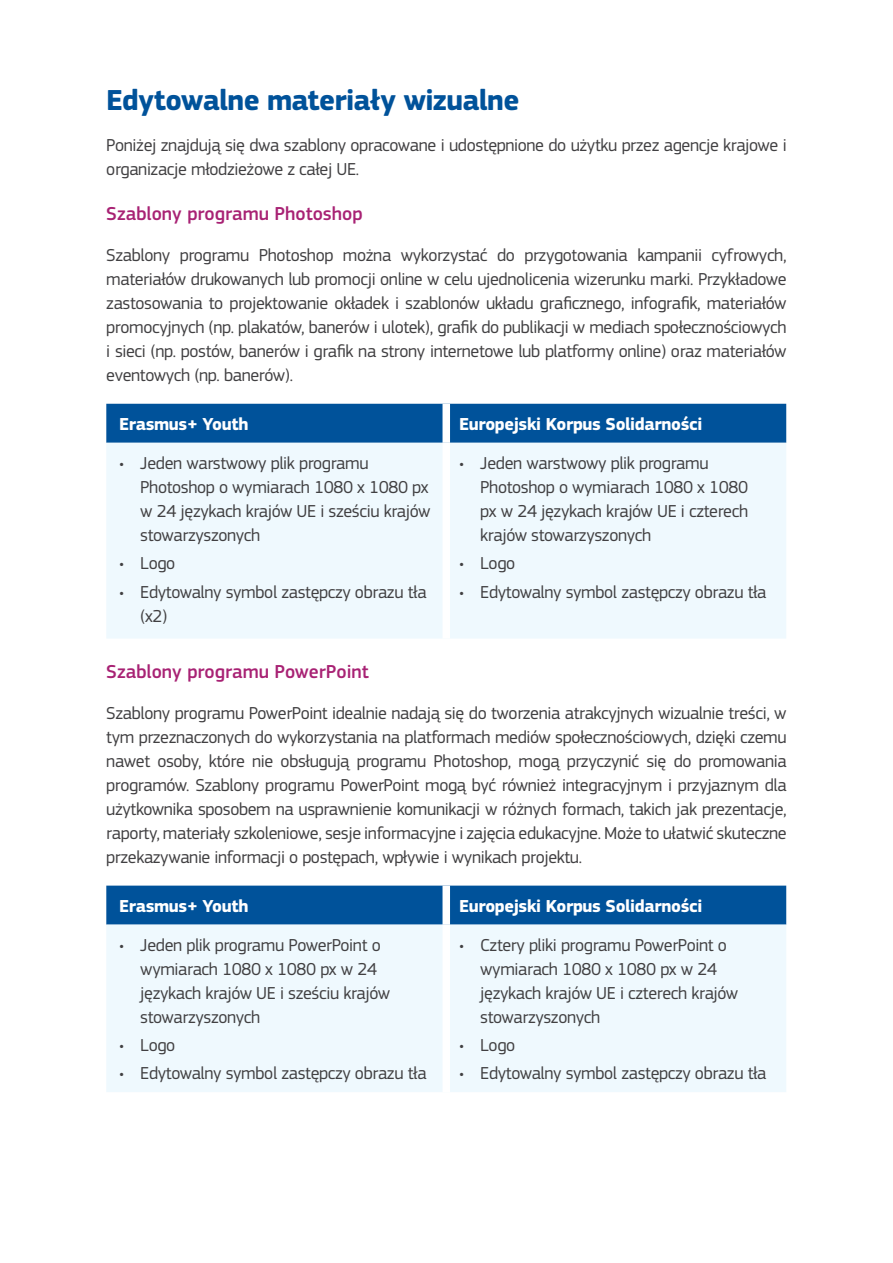
<style>
.page{position:relative;width:893px;height:1263px;background:#fff}
.page>*{position:absolute;margin:0;border:0;box-sizing:border-box;transform-origin:0 0}
.t1{font:700 30px "EC Square Sans Pro";letter-spacing:-.025em;color:#00529a}
.t2{font:500 19.5px "EC Square Sans Pro";color:#a82274}
.t3{font:18px/24px "EC Square Sans Pro";letter-spacing:-.02em;color:#414042}
.t4{font:700 18px "EC Square Sans Pro";letter-spacing:-.02em;color:#fff}
</style>
<div class="page">
<div style="left:106px;top:404px;width:680px;height:39px;background:#00529a"></div>
<div style="left:106px;top:443px;width:680px;height:195px;background:#eff9fe"></div>
<div style="left:442px;top:404px;width:8px;height:39px;background:#fff"></div>
<div style="left:442px;top:443px;width:8px;height:195px;background:#fff"></div>
<div style="left:106px;top:886px;width:680px;height:39px;background:#00529a"></div>
<div style="left:106px;top:925px;width:680px;height:167px;background:#eff9fe"></div>
<div style="left:442px;top:886px;width:8px;height:39px;background:#fff"></div>
<div style="left:442px;top:925px;width:8px;height:167px;background:#fff"></div>
<h1 class="t1" style="left:106px;top:82px;width:414px">Edytowalne materiały wizualne</h1>
<p class="t3" style="left:106px;top:133px;width:682px">Poniżej znajdują się dwa szablony opracowane i udostępnione do użytku przez agencje krajowe i organizacje młodzieżowe z całej UE.</p>
<p class="t2" style="left:106px;top:202px;width:258px">Szablony programu Photoshop</p>
<p class="t3" style="left:106px;top:243px;width:682px;text-align:justify">Szablony programu Photoshop można wykorzystać do przygotowania kampanii cyfrowych, materiałów drukowanych lub promocji online w celu ujednolicenia wizerunku marki. Przykładowe zastosowania to projektowanie okładek i szablonów układu graficznego, infografik, materiałów promocyjnych (np. plakatów, banerów i ulotek), grafik do publikacji w mediach społecznościowych i sieci (np. postów, banerów i grafik na strony internetowe lub platformy online) oraz materiałów eventowych (np. banerów).</p>
<p class="t4" style="left:119px;top:413px;width:131px">Erasmus+ Youth</p>
<p class="t4" style="left:459px;top:413px;width:245px">Europejski Korpus Solidarności</p>
<p class="t3" style="left:140px;top:451px;width:292px;text-indent:-21px">• Jeden warstwowy plik programu<br>Photoshop o wymiarach 1080 x 1080 px w 24 językach krajów UE i sześciu krajów stowarzyszonych</p>
<p class="t3" style="left:119px;top:551px;width:58px">• Logo</p>
<p class="t3" style="left:140px;top:580px;width:288px;text-indent:-21px">• Edytowalny symbol zastępczy obrazu tła (x2)</p>
<p class="t3" style="left:480px;top:451px;width:269px;text-indent:-21px">• Jeden warstwowy plik programu<br>Photoshop o wymiarach 1080 x 1080 px w 24 językach krajów UE i czterech krajów stowarzyszonych</p>
<p class="t3" style="left:459px;top:551px;width:58px">• Logo</p>
<p class="t3" style="left:459px;top:580px;width:309px">• Edytowalny symbol zastępczy obrazu tła</p>
<p class="t2" style="left:106px;top:660px;width:264px">Szablony programu PowerPoint</p>
<p class="t3" style="left:106px;top:701px;width:682px;text-align:justify">Szablony programu PowerPoint idealnie nadają się do tworzenia atrakcyjnych wizualnie treści, w tym przeznaczonych do wykorzystania na platformach mediów społecznościowych, dzięki czemu nawet osoby, które nie obsługują programu Photoshop, mogą przyczynić się do promowania programów. Szablony programu PowerPoint mogą być również integracyjnym i przyjaznym dla użytkownika sposobem na usprawnienie komunikacji w różnych formach, takich jak prezentacje, raporty, materiały szkoleniowe, sesje informacyjne i zajęcia edukacyjne. Może to ułatwić skuteczne przekazywanie informacji o postępach, wpływie i wynikach projektu.</p>
<p class="t4" style="left:119px;top:895px;width:131px">Erasmus+ Youth</p>
<p class="t4" style="left:459px;top:895px;width:245px">Europejski Korpus Solidarności</p>
<p class="t3" style="left:140px;top:933px;width:251px;text-indent:-21px">• Jeden plik programu PowerPoint o wymiarach 1080 x 1080 px w 24 językach krajów UE i sześciu krajów stowarzyszonych</p>
<p class="t3" style="left:119px;top:1033px;width:58px">• Logo</p>
<p class="t3" style="left:119px;top:1061px;width:309px">• Edytowalny symbol zastępczy obrazu tła</p>
<p class="t3" style="left:480px;top:933px;width:259px;text-indent:-21px">• Cztery pliki programu PowerPoint o wymiarach 1080 x 1080 px w 24 językach krajów UE i czterech krajów stowarzyszonych</p>
<p class="t3" style="left:459px;top:1033px;width:58px">• Logo</p>
<p class="t3" style="left:459px;top:1061px;width:309px">• Edytowalny symbol zastępczy obrazu tła</p>
</div>
